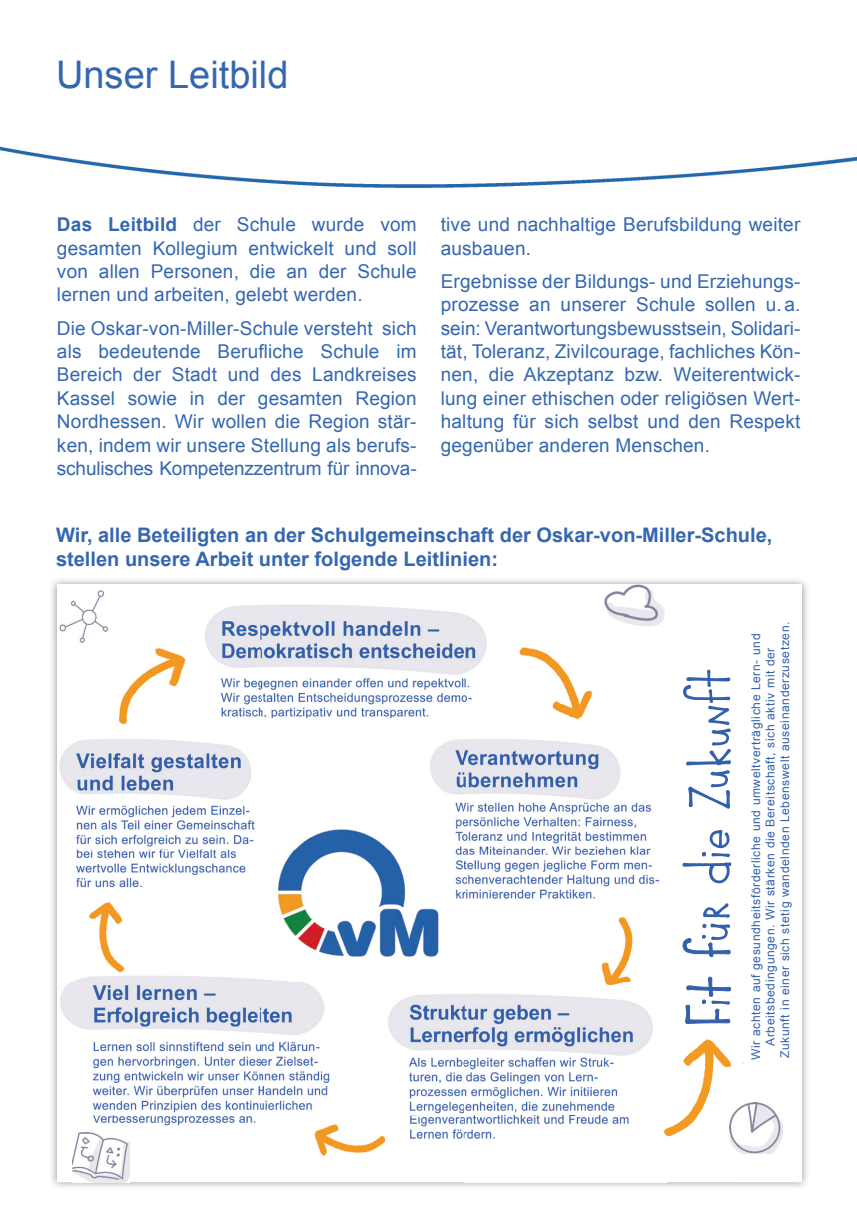
<style>
.page{position:relative;width:857px;height:1225px;background:#fff}
.page>*{position:absolute;margin:0;border:0;box-sizing:border-box;transform-origin:0 0}
.t1{font:38px "Arial";color:#3467b0}
.t2{font:700 20px/24px "Arial";color:#3467b0}
.t3{font:19px/23.4px "Arial";letter-spacing:.01em;color:#3467b0;text-align:justify}
.t4{font:12px "Arial";letter-spacing:.05em;color:#3460ab}
.s1{font-weight:700}
</style>
<div class="page">
<img style="left:0;top:146px;width:856px;height:42px">
<img style="left:51px;top:579px;width:757px;height:65px">
<img style="left:51px;top:644px;width:67px;height:544px">
<img style="left:740px;top:644px;width:68px;height:544px">
<img style="left:60px;top:585px;width:741px;height:597px">
<svg style="left:553px;top:1160px;width:72px;height:22px"></svg>
<svg style="left:684px;top:976px;width:46px;height:48px"></svg>
<svg style="left:682px;top:923px;width:48px;height:34px"></svg>
<svg style="left:702px;top:903px;width:27px;height:14px"></svg>
<svg style="left:682px;top:830px;width:48px;height:53px"></svg>
<svg style="left:682px;top:669px;width:48px;height:140px"></svg>
<svg style="left:662px;top:1037px;width:70px;height:101px"></svg>
<img style="left:73px;top:1132px;width:57px;height:50px">
<img style="left:729px;top:1102px;width:53px;height:51px">
<h1 class="t1" style="left:56px;top:50px;width:234px">Unser Leitbild</h1>
<p class="t3" style="left:57px;top:213px;width:361px"><span class="s1">Das Leitbild</span> der Schule wurde vom gesamten Kollegium entwickelt und soll von allen Personen, die an der Schule lernen und arbeiten, gelebt werden.</p>
<p class="t3" style="left:57px;top:316px;width:361px">Die Oskar-von-Miller-Schule versteht sich als bedeutende Berufliche Schule im Bereich der Stadt und des Landkreises Kassel sowie in der gesamten Region Nordhessen. Wir wollen die Region stär&shy;ken, indem wir unsere Stellung als berufs&shy;schulisches Kompetenzzentrum für innova-</p>
<p class="t3" style="left:440px;top:213px;width:361px">tive und nachhaltige Berufsbildung weiter ausbauen.</p>
<p class="t3" style="left:440px;top:269px;width:361px">Ergebnisse der Bildungs- und Erziehungs&shy;prozesse an unserer Schule sollen u.a. sein: Verantwortungsbewusstsein, Solidari&shy;tät, Toleranz, Zivilcourage, fachliches Kön&shy;nen, die Akzeptanz bzw. Weiterentwick&shy;lung einer ethischen oder religiösen Wert&shy;haltung für sich selbst und den Respekt gegenüber anderen Menschen.</p>
<p class="t2" style="left:56px;top:523px;width:717px">Wir, alle Beteiligten an der Schulgemeinschaft der Oskar-von-Miller-Schule, stellen unsere Arbeit unter folgende Leitlinien:</p>
<p class="t4" style="left:776px;top:1058px;width:438px;rotate:-90deg">Zukunft in einer sich stetig wandelnden Lebenswelt auseinanderzusetzen.</p>
<p class="t4" style="left:747px;top:1060px;width:428px;rotate:-90deg">Wir achten auf gesundheitsförderliche und umweltverträgliche Lern- und</p>
<p class="t4" style="left:762px;top:1046px;width:400px;rotate:-90deg">Arbeitsbedingungen. Wir stärken die Bereitschaft, sich aktiv mit der</p>
</div>
